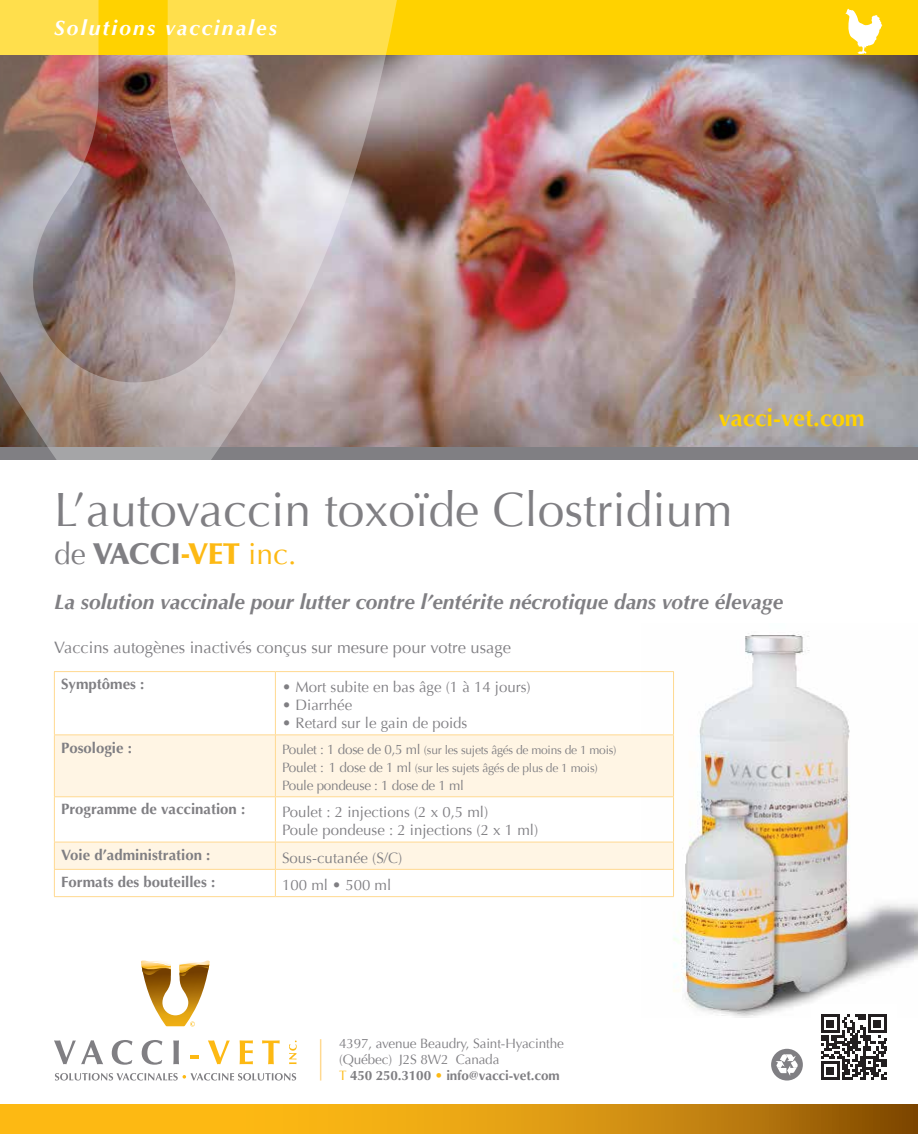
<style>
.page{position:relative;width:918px;height:1134px;background:#fff}
.page>*{position:absolute;margin:0;border:0;box-sizing:border-box;transform-origin:0 0}
.t1{font:48px "Optima";color:#807f83}
.t2{font:900 30px "Optima";letter-spacing:-.015em;color:#807f83}
.t3{font:700 23.85px "Optima";color:#ffd200}
.t4{font:italic 700 21px "Optima";color:#807f83}
.t5{font:italic 700 21px "Optima";letter-spacing:.1em;color:#fff}
.t6{font:16.5px "Optima";color:#807f83}
.t7{font:15px/18px "Optima";color:#807f83}
.t8{font:700 15px "Optima";color:#807f83}
.t9{font:13.5px/16.2px "Optima";letter-spacing:-.01em;color:#807f83}
.t10{font:12px/18px "Optima";letter-spacing:-.02em;color:#807f83}
.s1{font-weight:400}
.s2{color:#fdb913}
.s3{font-weight:400;color:#fdb913}
.s4{font-size:13.5px}
.s5{font-weight:700}
</style>
<div class="page">
<img style="left:642px;top:633px;width:276px;height:385px">
<img style="left:403px;top:54px;width:515px;height:393px">
<div style="left:0;top:0;width:918px;height:54px;background:#ffd200"></div>
<svg style="left:846px;top:9px;width:36px;height:45px"></svg>
<div style="left:0;top:447px;width:918px;height:13px;background:#807f83"></div>
<svg style="left:54px;top:1040px;width:49px;height:24px"></svg>
<svg style="left:112px;top:1040px;width:21px;height:25px"></svg>
<svg style="left:142px;top:1040px;width:20px;height:25px"></svg>
<svg style="left:173px;top:1040px;width:6px;height:24px"></svg>
<svg style="left:190px;top:1055px;width:9px;height:3px"></svg>
<svg style="left:208px;top:1040px;width:22px;height:24px"></svg>
<svg style="left:240px;top:1040px;width:13px;height:24px"></svg>
<svg style="left:262px;top:1040px;width:18px;height:24px"></svg>
<svg style="left:55px;top:1073px;width:241px;height:8px"></svg>
<svg style="left:289px;top:1041px;width:8px;height:23px"></svg>
<svg style="left:141px;top:960px;width:69px;height:66px"></svg>
<svg style="left:0;top:1104px;width:918px;height:30px"></svg>
<svg style="left:55px;top:736px;width:618px;height:133px;fill:#fff5e4"></svg>
<hr style="left:54px;top:671px;width:221px;height:1px;background:#ffd990">
<hr style="left:54px;top:672px;width:1px;height:63px;background:#ffd990">
<hr style="left:275px;top:671px;width:399px;height:1px;background:#ffd990">
<hr style="left:275px;top:672px;width:1px;height:63px;background:#ffd990">
<hr style="left:673px;top:672px;width:1px;height:63px;background:#ffd990">
<hr style="left:54px;top:735px;width:221px;height:1px;background:#ffd990">
<hr style="left:54px;top:735px;width:1px;height:61px;background:#ffd990">
<hr style="left:275px;top:735px;width:399px;height:1px;background:#ffd990">
<hr style="left:275px;top:735px;width:1px;height:61px;background:#ffd990">
<hr style="left:673px;top:735px;width:1px;height:61px;background:#ffd990">
<hr style="left:54px;top:796px;width:221px;height:1px;background:#ffd990">
<hr style="left:54px;top:797px;width:1px;height:45px;background:#ffd990">
<hr style="left:275px;top:796px;width:399px;height:1px;background:#ffd990">
<hr style="left:275px;top:797px;width:1px;height:45px;background:#ffd990">
<hr style="left:673px;top:797px;width:1px;height:45px;background:#ffd990">
<hr style="left:54px;top:842px;width:221px;height:1px;background:#ffd990">
<hr style="left:275px;top:842px;width:399px;height:1px;background:#ffd990">
<hr style="left:54px;top:869px;width:221px;height:1px;background:#ffd990">
<svg style="left:54px;top:842px;width:1px;height:54px"></svg>
<hr style="left:275px;top:869px;width:399px;height:1px;background:#ffd990">
<svg style="left:275px;top:842px;width:1px;height:54px"></svg>
<svg style="left:673px;top:842px;width:1px;height:54px"></svg>
<hr style="left:54px;top:896px;width:221px;height:1px;background:#ffd990">
<hr style="left:275px;top:896px;width:399px;height:1px;background:#ffd990">
<img style="left:0;top:0;width:403px;height:460px">
<hr style="left:320px;top:1039px;width:1px;height:42px;background:#ffd990">
<div style="left:811px;top:1004px;width:86px;height:86px;background:#fff"></div>
<svg style="left:821px;top:1015px;width:65px;height:65px"></svg>
<div style="left:771px;top:1049px;width:32px;height:32px;background:#807f83;border-radius:50%"></div>
<svg style="left:776px;top:1054px;width:22px;height:22px"></svg>
<h3 class="t5" style="left:54px;top:16px;width:225px">Solutions vaccinales</h3>
<h3 class="t3" style="left:719px;top:404px;width:148px">vacci-vet.com</h3>
<h1 class="t1" style="left:54px;top:482px;width:680px">L’autovaccin toxoïde Clostridium</h1>
<h2 class="t2" style="left:54px;top:536px;width:244px"><span class="s1">de</span> VACCI<span class="s2">-VET</span> <span class="s3">inc.</span></h2>
<h3 class="t4" style="left:54px;top:590px;width:731px">La solution vaccinale pour lutter contre l’entérite nécrotique dans votre élevage</h3>
<p class="t6" style="left:54px;top:637px;width:458px">Vaccins autogènes inactivés conçus sur mesure pour votre usage</p>
<p class="t8" style="left:61px;top:675px;width:85px">Symptômes :</p>
<p class="t7" style="left:282px;top:678px;width:250px">• Mort subite en bas âge (1 à 14 jours)</p>
<p class="t7" style="left:282px;top:696px;width:72px">• Diarrhée</p>
<p class="t7" style="left:282px;top:714px;width:187px">• Retard sur le gain de poids</p>
<p class="t8" style="left:61px;top:739px;width:72px">Posologie :</p>
<p class="t10" style="left:282px;top:741px;width:336px"><span class="s4">Poulet : 1 dose de 0,5 ml</span> (sur les sujets âgés de moins de 1 mois)<br><span class="s4">Poulet : 1 dose de 1 ml</span> (sur les sujets âgés de plus de 1 mois)</p>
<p class="t9" style="left:282px;top:778px;width:183px">Poule pondeuse : 1 dose de 1 ml</p>
<p class="t8" style="left:61px;top:801px;width:186px">Programme de vaccination :</p>
<p class="t7" style="left:282px;top:803px;width:258px">Poulet : 2 injections (2 x 0,5 ml)<br>Poule pondeuse : 2 injections (2 x 1 ml)</p>
<p class="t8" style="left:61px;top:846px;width:151px">Voie d’administration :</p>
<p class="t7" style="left:282px;top:849px;width:122px">Sous-cutanée (S/C)</p>
<p class="t8" style="left:61px;top:873px;width:156px">Formats des bouteilles :</p>
<p class="t7" style="left:282px;top:876px;width:111px">100 ml • 500 ml</p>
<p class="t9" style="left:339px;top:1035px;width:226px">4397, avenue Beaudry, Saint-Hyacinthe (Québec) J2S 8W2 Canada<br><span class="s2">T</span> <span class="s5">450 250.3100</span> <span class="s2">•</span> <span class="s5">info@vacci-vet.com</span></p>
</div>
